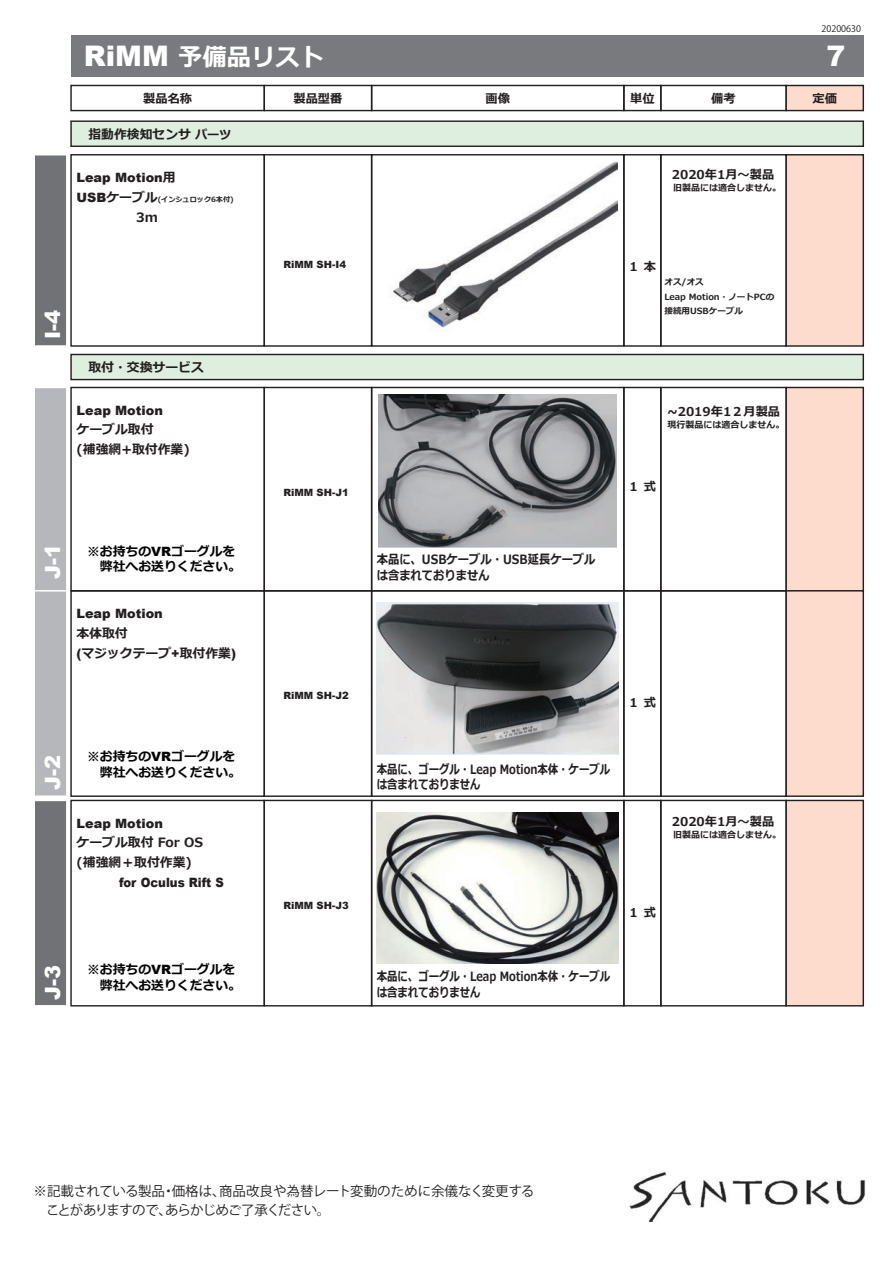
<style>
.page{position:relative;width:893px;height:1263px;background:#fff}
.page>*{position:absolute;margin:0;border:0;box-sizing:border-box;transform-origin:0 0}
.t1{font:900 28.35px "Arial";color:#fff}
.t2{font:700 24.3px "Meiryo";color:#fff}
.t3{font:900 21px "Arial";color:#fff}
.t4{font:13.5px/19.5px "Koz Go Pr 6 N";letter-spacing:-.035em;color:#231f20}
.t5{font:700 12.9px/20px "Meiryo";color:#231f20}
.t6{font:700 12.9px/15.6px "Meiryo";color:#030303}
.t7{font:700 12.9px/15.6px "Meiryo";color:#231f20;scale:.81 1}
.t8{font:900 12.9px "Arial";color:#231f20}
.t9{font:700 12.9px/15.6px "Meiryo";color:#231f20;scale:.88 1}
.t10{font:900 12.9px "Arial";color:#231f20;scale:.91 1}
.t11{font:700 12.15px "Meiryo";color:#231f20}
.t12{font:900 10.05px "Arial";color:#231f20}
.t13{font:700 9px "Meiryo";color:#231f20}
.t14{font:9px "Koz Go Pr 6 N";color:#231f20}
.t15{font:700 8.55px/14.2px "Meiryo";color:#231f20}
.t16{font:700 7.2px "Meiryo";color:#231f20}
.s1{font-family:"Arial";font-weight:900;font-size:28.35px}
.s2{font-size:12.15px}
.s3{font-family:"Meiryo";font-weight:700}
.s4{font-family:"Arial";font-weight:900;font-size:12.9px}
.s5{font-size:12.9px}
.s6{font-family:"Arial";font-weight:900}
</style>
<div class="page">
<img style="left:280px;top:161px;width:337px;height:240px">
<div style="left:70px;top:354px;width:794px;height:26px;background:#deeedf;border:1px solid #231f20"></div>
<div style="left:70px;top:85px;width:195px;height:26px;border:1px solid #231f20"></div>
<div style="left:263px;top:85px;width:109px;height:26px;border:1px solid #231f20"></div>
<div style="left:623px;top:85px;width:38px;height:26px;border:1px solid #231f20"></div>
<div style="left:660px;top:85px;width:126px;height:26px;border:1px solid #231f20"></div>
<div style="left:785px;top:85px;width:79px;height:26px;background:#fddbcd;border:1px solid #231f20"></div>
<div style="left:371px;top:85px;width:253px;height:26px;border:1px solid #231f20"></div>
<div style="left:71px;top:35px;width:792px;height:41px;background:#787a7d"></div>
<div style="left:263px;top:387px;width:109px;height:205px;border:1px solid #231f20"></div>
<div style="left:623px;top:387px;width:38px;height:205px;border:1px solid #231f20"></div>
<div style="left:660px;top:387px;width:126px;height:205px;border:1px solid #231f20"></div>
<div style="left:785px;top:387px;width:79px;height:205px;background:#fddbcd;border:1px solid #231f20"></div>
<div style="left:371px;top:387px;width:253px;height:205px;border:1px solid #231f20"></div>
<div style="left:70px;top:590px;width:195px;height:207px;border:1px solid #231f20"></div>
<div style="left:263px;top:590px;width:109px;height:207px;border:1px solid #231f20"></div>
<div style="left:623px;top:590px;width:38px;height:207px;border:1px solid #231f20"></div>
<div style="left:660px;top:590px;width:126px;height:207px;border:1px solid #231f20"></div>
<div style="left:785px;top:590px;width:79px;height:207px;background:#fddbcd;border:1px solid #231f20"></div>
<div style="left:371px;top:590px;width:253px;height:207px;border:1px solid #231f20"></div>
<img style="left:379px;top:395px;width:237px;height:153px">
<img style="left:376px;top:603px;width:242px;height:151px">
<div style="left:34px;top:387px;width:33px;height:205px;background:#b6b7bb;border:1px solid #fff"></div>
<div style="left:34px;top:590px;width:33px;height:207px;background:#b6b7bb;border:1px solid #fff"></div>
<div style="left:70px;top:120px;width:794px;height:27px;background:#deeedf;border:1px solid #231f20"></div>
<div style="left:70px;top:154px;width:195px;height:193px;border:1px solid #231f20"></div>
<div style="left:263px;top:154px;width:109px;height:193px;border:1px solid #231f20"></div>
<div style="left:623px;top:154px;width:38px;height:193px;border:1px solid #231f20"></div>
<div style="left:660px;top:154px;width:126px;height:193px;border:1px solid #231f20"></div>
<div style="left:785px;top:154px;width:79px;height:193px;background:#fddbcd;border:1px solid #231f20"></div>
<div style="left:371px;top:154px;width:253px;height:193px;border:1px solid #231f20"></div>
<div style="left:34px;top:154px;width:33px;height:193px;background:#717275;border:1px solid #fff"></div>
<div style="left:70px;top:800px;width:195px;height:207px;border:1px solid #231f20"></div>
<div style="left:263px;top:800px;width:109px;height:207px;border:1px solid #231f20"></div>
<div style="left:623px;top:800px;width:38px;height:207px;border:1px solid #231f20"></div>
<div style="left:660px;top:800px;width:126px;height:207px;border:1px solid #231f20"></div>
<div style="left:785px;top:800px;width:79px;height:207px;background:#fddbcd;border:1px solid #231f20"></div>
<div style="left:371px;top:800px;width:253px;height:207px;border:1px solid #231f20"></div>
<img style="left:376px;top:812px;width:242px;height:152px">
<div style="left:34px;top:800px;width:33px;height:207px;background:#717275;border:1px solid #fff"></div>
<img style="left:629px;top:1172px;width:237px;height:49px">
<h2 class="t2" style="left:84px;top:40px;width:242px"><span class="s1">RiMM</span> 予備品リスト</h2>
<p class="t14" style="left:821px;top:23px;width:41px">20200630</p>
<h1 class="t1" style="left:826px;top:35px;width:20px">7</h1>
<p class="t11" style="left:143px;top:90px;width:50px">製品名称</p>
<p class="t11" style="left:293px;top:90px;width:50px">製品型番</p>
<p class="t11" style="left:485px;top:90px;width:26px">画像</p>
<p class="t11" style="left:630px;top:90px;width:26px">単位</p>
<p class="t11" style="left:711px;top:90px;width:26px">備考</p>
<p class="t11" style="left:812px;top:90px;width:26px">定価</p>
<p class="t5" style="left:88px;top:125px;width:145px">指動作検知センサ <span class="s2">パーツ</span></p>
<p class="t8" style="left:76px;top:168px;width:113px">Leap Motion<span class="s3">用　</span></p>
<p class="t16" style="left:76px;top:194px;width:159px"><span class="s4">USB</span><span class="s5">ケーブル</span>(インシュロック6本付)</p>
<p class="t5" style="left:136px;top:208px;width:23px">3m</p>
<h3 class="t3" style="left:37px;top:339px;width:31px;rotate:-90deg">I-4</h3>
<p class="t5" style="left:88px;top:358px;width:117px">取付・交換サービス</p>
<p class="t8" style="left:77px;top:401px;width:88px">Leap Motion</p>
<p class="t5" style="left:77px;top:421px;width:115px">ケーブル取付<br>(補強網+取付作業)</p>
<h3 class="t3" style="left:37px;top:579px;width:37px;rotate:-90deg">J-1</h3>
<p class="t6" style="left:87px;top:544px;width:155px">※お持ちの<span class="s6">VR</span>ゴーグルを　弊社へお送りください。</p>
<p class="t8" style="left:76px;top:604px;width:88px">Leap Motion</p>
<p class="t5" style="left:76px;top:624px;width:161px">本体取付<br><span class="s6">(</span>マジックテープ<span class="s6">+</span>取付作業<span class="s6">)</span></p>
<h3 class="t3" style="left:37px;top:790px;width:37px;rotate:-90deg">J-2</h3>
<p class="t6" style="left:87px;top:749px;width:155px">※お持ちの<span class="s6">VR</span>ゴーグルを　弊社へお送りください。</p>
<p class="t8" style="left:77px;top:814px;width:88px">Leap Motion</p>
<p class="t5" style="left:77px;top:833px;width:128px">ケーブル取付 For OS (補強網＋取付作業)</p>
<p class="t10" style="left:119px;top:873px;width:116px">for Oculus Rift S</p>
<h3 class="t3" style="left:37px;top:1000px;width:37px;rotate:-90deg">J-3</h3>
<p class="t6" style="left:87px;top:962px;width:155px">※お持ちの<span class="s6">VR</span>ゴーグルを　弊社へお送りください。</p>
<p class="t12" style="left:283px;top:257px;width:64px">RiMM SH-I4</p>
<p class="t11" style="left:671px;top:166px;width:104px">2020年1月～製品</p>
<p class="t13" style="left:673px;top:182px;width:109px">旧製品には適合しません。</p>
<p class="t11" style="left:627px;top:258px;width:30px">１ 本</p>
<p class="t15" style="left:664px;top:276px;width:111px">オス/オス<br>Leap Motion・ノートPCの接続用USBケーブル</p>
<p class="t12" style="left:283px;top:485px;width:67px">RiMM SH-J1</p>
<p class="t9" style="left:377px;top:552px;width:250px">本品に、USBケーブル・USB延長ケーブルは含まれておりません</p>
<p class="t11" style="left:667px;top:403px;width:114px">~2019年1２月製品</p>
<p class="t13" style="left:667px;top:418px;width:118px">現行製品には適合しません。</p>
<p class="t11" style="left:627px;top:478px;width:30px">１ 式</p>
<p class="t12" style="left:283px;top:688px;width:67px">RiMM SH-J2</p>
<p class="t12" style="left:283px;top:898px;width:67px">RiMM SH-J3</p>
<p class="t11" style="left:627px;top:694px;width:30px">１ 式</p>
<p class="t7" style="left:377px;top:762px;width:290px">本品に、ゴーグル・Leap Motion本体・ケーブルは含まれておりません</p>
<p class="t11" style="left:671px;top:813px;width:104px">2020年1月～製品</p>
<p class="t13" style="left:673px;top:829px;width:109px">旧製品には適合しません。</p>
<p class="t11" style="left:627px;top:904px;width:30px">１ 式</p>
<p class="t7" style="left:377px;top:969px;width:290px">本品に、ゴーグル・Leap Motion本体・ケーブルは含まれておりません</p>
<p class="t4" style="left:34px;top:1181px;width:502px">※記載されている製品・価格は、商品改良や為替レート変動のために余儀なく変更する　ことがありますので、あらかじめご了承ください。</p>
</div>
